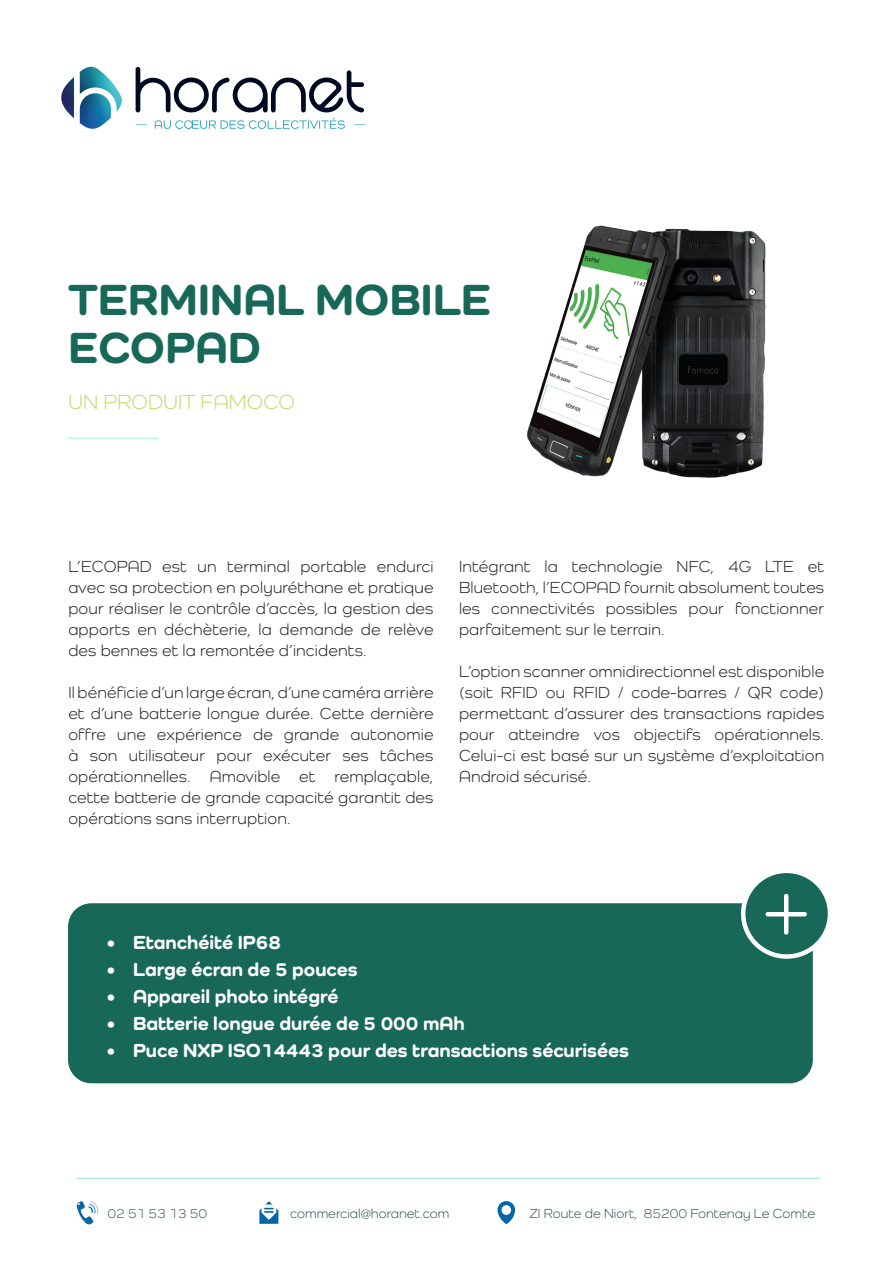
<style>
.page{position:relative;width:893px;height:1263px;background:#fff}
.page>*{position:absolute;margin:0;border:0;box-sizing:border-box;transform-origin:0 0}
.Titre1_-_dechetterie{font:800 45px "Como";letter-spacing:.01em;color:#186859}
.Sous-titre_-_dechett{font:21px "Como";letter-spacing:.01em;color:#c4db71}
.t1{font:800 19.5px "Como";color:#fff}
.Defaut_-_paragraphe{font:16.5px/21px "Como";letter-spacing:.01em;color:#231f20;text-align:justify}
.t2{font:13.5px "Como";color:#335754}
</style>
<div class="page">
<hr style="left:68px;top:438px;width:91px;height:1px;background:#8affd1">
<svg style="left:80px;top:67px;width:42px;height:62px"></svg>
<svg style="left:61px;top:84px;width:6px;height:17px"></svg>
<svg style="left:136px;top:67px;width:229px;height:62px"></svg>
<div style="left:68px;top:903px;width:745px;height:180px;background:#186859;border-radius:23px"></div>
<div style="left:743px;top:871px;width:87px;height:85px;background:#186859;border-radius:50%"></div>
<div style="left:741px;top:868px;width:91px;height:91px;border:4px solid #fff;border-radius:50%"></div>
<hr style="left:784px;top:896px;width:4px;height:36px;background:#fff">
<hr style="left:768px;top:912px;width:37px;height:4px;background:#fff">
<hr style="left:77px;top:1178px;width:742px;height:1px;background:#26c2c7">
<svg style="left:497px;top:1201px;width:18px;height:23px"></svg>
<svg style="left:77px;top:1201px;width:22px;height:23px"></svg>
<svg style="left:259px;top:1201px;width:19px;height:23px"></svg>
<img style="left:527px;top:225px;width:239px;height:253px">
<p class="Titre1_-_dechetterie" style="left:69px;top:272px;width:424px">TERMINAL MOBILE</p>
<p class="Titre1_-_dechetterie" style="left:69px;top:320px;width:194px">ECOPAD</p>
<p class="Sous-titre_-_dechett" style="left:68px;top:389px;width:228px">UN PRODUIT FAMOCO</p>
<p class="Defaut_-_paragraphe" style="left:68px;top:556px;width:367px">L’ECOPAD est un terminal portable endurci avec sa protection en polyuréthane et pratique pour réaliser le contrôle d’accès, la gestion des apports en déchèterie, la demande de relève des bennes et la remontée d’incidents.</p>
<p class="Defaut_-_paragraphe" style="left:68px;top:682px;width:367px">Il bénéficie d’un large écran, d’une caméra arrière et d’une batterie longue durée. Cette dernière offre une expérience de grande autonomie à son utilisateur pour exécuter ses tâches opérationnelles. Amovible et remplaçable, cette batterie de grande capacité garantit des opérations sans interruption.</p>
<p class="Defaut_-_paragraphe" style="left:459px;top:556px;width:367px">Intégrant la technologie NFC, 4G LTE et Bluetooth, l’ECOPAD fournit absolument toutes les connectivités possibles pour fonctionner parfaitement sur le terrain.</p>
<p class="Defaut_-_paragraphe" style="left:459px;top:661px;width:367px">L’option scanner omnidirectionnel est disponible (soit RFID ou RFID / code-barres / QR code) permettant d’assurer des transactions rapides pour atteindre vos objectifs opérationnels.<br>Celui-ci est basé sur un système d’exploitation Android sécurisé.</p>
<p class="t1" style="left:106px;top:930px;width:176px">• Etanchéité IP68</p>
<p class="t1" style="left:106px;top:957px;width:253px">• Large écran de 5 pouces</p>
<p class="t1" style="left:106px;top:984px;width:234px">• Appareil photo intégré</p>
<p class="t1" style="left:106px;top:1011px;width:360px">• Batterie longue durée de 5 000 mAh</p>
<p class="t1" style="left:106px;top:1038px;width:524px">• Puce NXP ISO14443 pour des transactions sécurisées</p>
<p class="t2" style="left:107px;top:1205px;width:101px">02 51 53 13 50</p>
<p class="t2" style="left:290px;top:1205px;width:161px">commercial@horanet.com</p>
<p class="t2" style="left:529px;top:1205px;width:287px">ZI Route de Niort, 85200 Fontenay Le Comte</p>
</div>
